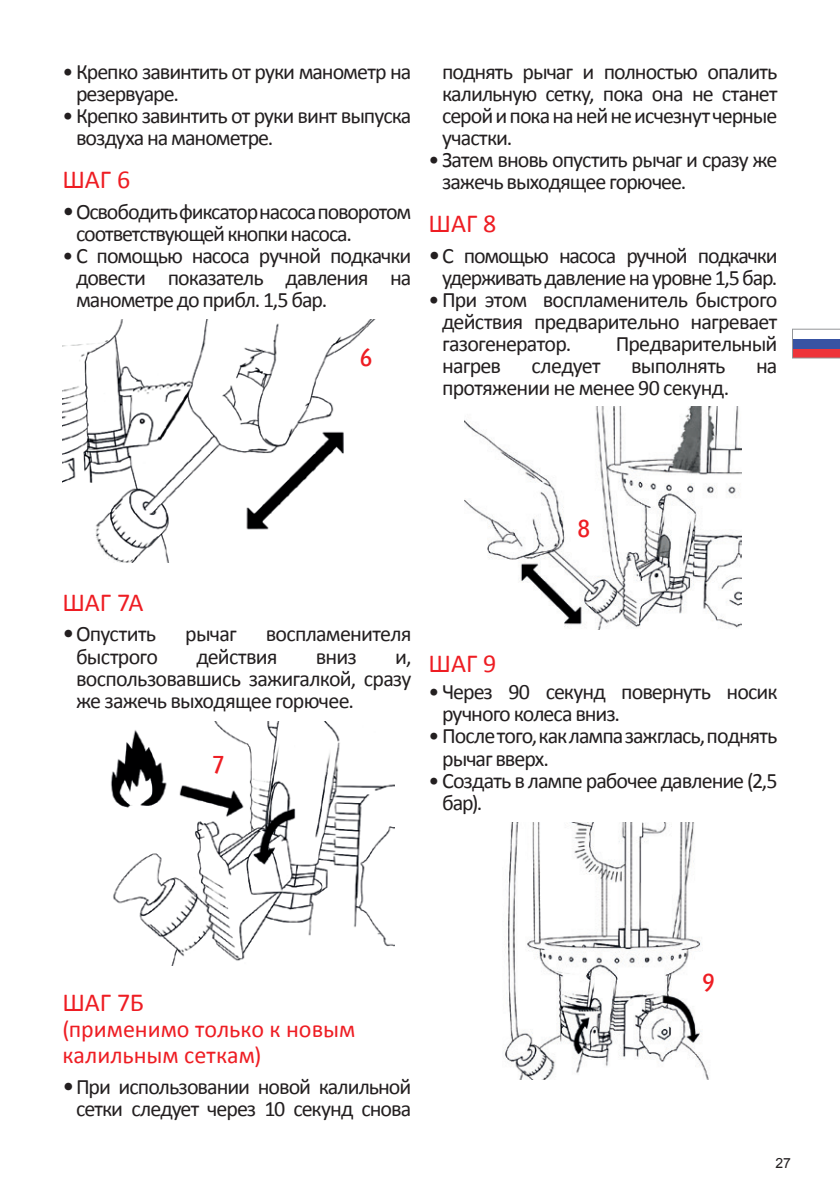
<style>
.page{position:relative;width:840px;height:1191px;background:#fff}
.page>*{position:absolute;margin:0;border:0;box-sizing:border-box;transform-origin:0 0}
.t1{font:26px "Calibri";letter-spacing:-.005em;color:#ee1d23}
.t2{font:26px "Vialog LT Com";color:#ee1d23}
.t3{font:24px/26px "Calibri";color:#ee1d23}
.t4{font:22px/22px "Calibri";letter-spacing:-.045em;color:#231f20}
.t5{font:14px "Arial";color:#231f20}
.s1{font-size:24px}
</style>
<div class="page">
<svg style="left:792px;top:329px;width:47px;height:29px"></svg>
<img style="left:62px;top:319px;width:314px;height:244px">
<img style="left:111px;top:721px;width:283px;height:244px">
<img style="left:464px;top:407px;width:277px;height:222px">
<img style="left:504px;top:822px;width:205px;height:257px">
<p class="t4" style="left:76px;top:60px;width:337px;text-indent:-14px">• Крепко завинтить от руки манометр на резервуаре.</p>
<p class="t4" style="left:76px;top:104px;width:337px;text-indent:-14px">• Крепко завинтить от руки винт выпуска воздуха на манометре.</p>
<p class="t1" style="left:62px;top:163px;width:69px">ШАГ 6</p>
<p class="t4" style="left:76px;top:200px;width:337px;text-indent:-14px"><span class="s1">•</span> Освободить фиксатор насоса поворотом соответствующей кнопки насоса.</p>
<p class="t4" style="left:76px;top:244px;width:337px;text-align:justify;text-indent:-14px">• С помощью насоса ручной подкачки довести показатель давления на манометре до прибл. 1,5 бар.</p>
<p class="t2" style="left:359px;top:342px;width:15px">6</p>
<p class="t4" style="left:442px;top:60px;width:337px;text-align:justify">поднять рычаг и полностью опалить калильную сетку, пока она не станет серой и пока на ней не исчезнут черные участки.</p>
<p class="t4" style="left:442px;top:148px;width:337px;text-indent:-14px">• Затем вновь опустить рычаг и сразу же зажечь выходящее горючее.</p>
<p class="t1" style="left:428px;top:207px;width:69px">ШАГ 8</p>
<p class="t4" style="left:428px;top:243px;width:350px;text-align:right"><span class="s1">•</span> С помощью насоса ручной подкачки удерживать давление на уровне 1,5 бар.</p>
<p class="t4" style="left:442px;top:287px;width:337px;text-align:justify;text-indent:-14px">• При этом воспламенитель быстрого действия предварительно нагревает газогенератор.</p>
<p class="t4" style="left:615px;top:331px;width:163px">Предварительный</p>
<p class="t4" style="left:442px;top:353px;width:60px">нагрев</p>
<p class="t4" style="left:531px;top:353px;width:71px">следует</p>
<p class="t4" style="left:630px;top:353px;width:96px">выполнять</p>
<p class="t4" style="left:755px;top:353px;width:23px">на</p>
<p class="t4" style="left:442px;top:375px;width:288px">протяжении не менее 90 секунд.</p>
<p class="t2" style="left:576px;top:514px;width:15px">8</p>
<p class="t1" style="left:62px;top:586px;width:83px">ШАГ 7A</p>
<p class="t4" style="left:62px;top:622px;width:95px"><span class="s1">•</span> Опустить</p>
<p class="t4" style="left:185px;top:622px;width:53px">рычаг</p>
<p class="t4" style="left:265px;top:622px;width:147px">воспламенителя</p>
<p class="t4" style="left:76px;top:644px;width:83px">быстрого</p>
<p class="t4" style="left:196px;top:644px;width:83px">действия</p>
<p class="t4" style="left:315px;top:644px;width:42px">вниз</p>
<p class="t4" style="left:76px;top:644px;width:337px;text-align:justify;text-indent:319px">и, воспользовавшись зажигалкой, сразу же зажечь выходящее горючее.</p>
<p class="t2" style="left:212px;top:750px;width:15px">7</p>
<p class="t1" style="left:428px;top:647px;width:69px">ШАГ 9</p>
<p class="t4" style="left:442px;top:680px;width:337px;text-indent:-14px">• Через 90 секунд повернуть носик ручного колеса вниз.</p>
<p class="t4" style="left:442px;top:724px;width:337px;text-indent:-14px">• После того, как лампа зажглась, поднять рычаг вверх.</p>
<p class="t4" style="left:442px;top:768px;width:337px;text-indent:-14px">• Создать в лампе рабочее давление (2,5 бар).</p>
<p class="t1" style="left:62px;top:986px;width:83px">ШАГ 7Б</p>
<p class="t3" style="left:62px;top:1015px;width:294px">(применимо только к новым калильным сеткам)</p>
<p class="t4" style="left:62px;top:1074px;width:350px;text-align:right"><span class="s1">•</span> При использовании новой калильной сетки следует через 10 секунд снова</p>
<p class="t2" style="left:701px;top:968px;width:15px">9</p>
<p class="t5" style="left:775px;top:1153px;width:17px">27</p>
</div>
